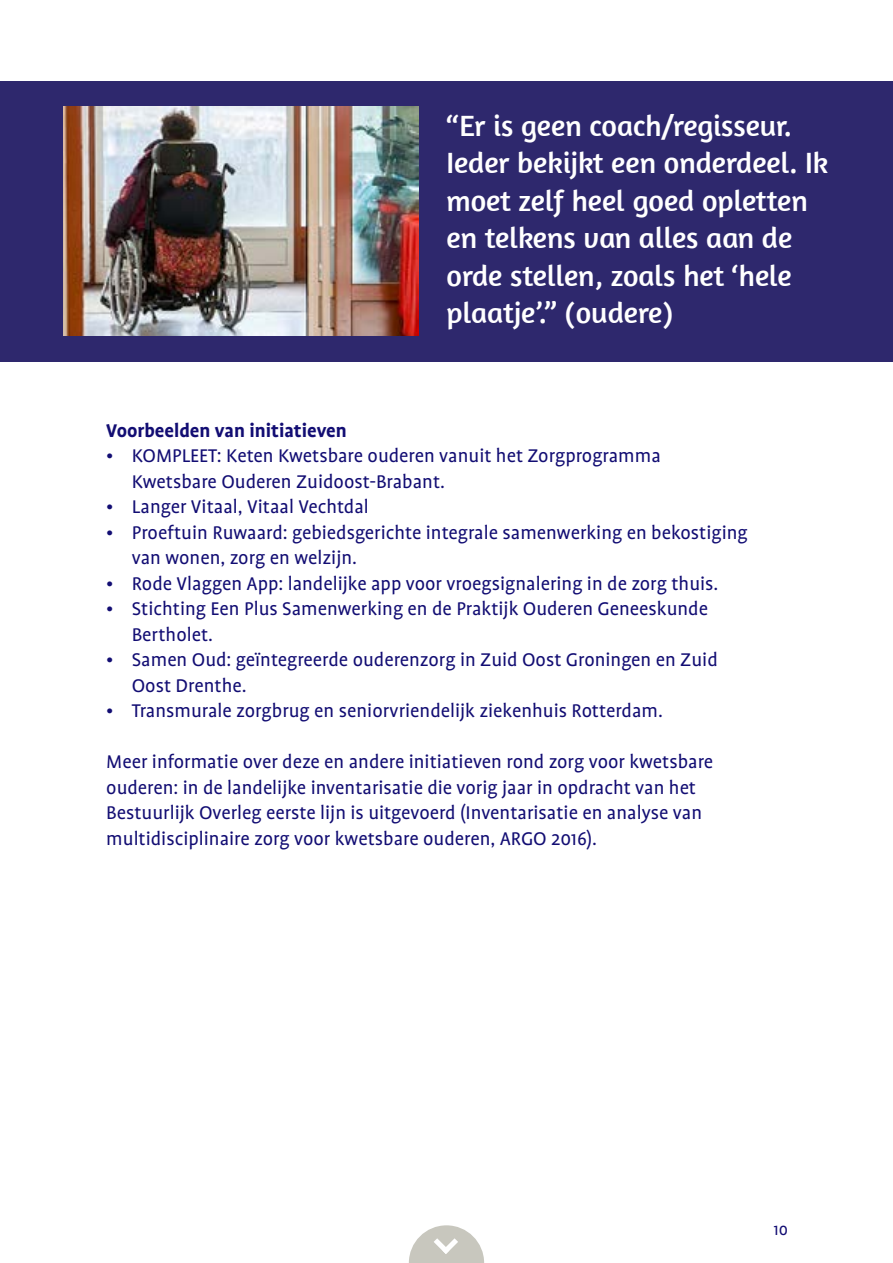
<style>
.page{position:relative;width:893px;height:1263px;background:#fff}
.page>*{position:absolute;margin:0;border:0;box-sizing:border-box;transform-origin:0 0}
.t1{font:30px/37.5px "Amaranth";color:#fff}
.t2{font:21px/25.5px "Profile OT";color:#120d73}
.t3{font:700 21px "Profile OT";color:#120d73}
.t4{font:18px "Profile OT";color:#120d73}
</style>
<div class="page">
<div style="left:0;top:81px;width:893px;height:280px;background:#2e286d"></div>
<img style="left:64px;top:106px;width:354px;height:230px">
<svg style="left:409px;top:1225px;width:75px;height:38px"></svg>
<h1 class="t1" style="left:446px;top:106px;width:383px">“Er is geen coach/regisseur.<br>Ieder bekijkt een onderdeel. Ik moet zelf heel goed opletten en telkens van alles aan de orde stellen, zoals het ‘hele plaatje’.” (oudere)</h1>
<p class="t3" style="left:106px;top:418px;width:242px">Voorbeelden van initiatieven</p>
<p class="t2" style="left:132px;top:443px;width:531px;text-indent:-26px">• KOMPLEET: Keten Kwetsbare ouderen vanuit het Zorgprogramma<br>Kwetsbare Ouderen Zuidoost-Brabant.</p>
<p class="t2" style="left:106px;top:494px;width:264px">• Langer Vitaal, Vitaal Vechtdal</p>
<p class="t2" style="left:132px;top:520px;width:618px;text-indent:-26px">• Proeftuin Ruwaard: gebiedsgerichte integrale samenwerking en bekostiging van wonen, zorg en welzijn.</p>
<p class="t2" style="left:106px;top:571px;width:614px">• Rode Vlaggen App: landelijke app voor vroegsignalering in de zorg thuis.</p>
<p class="t2" style="left:132px;top:596px;width:578px;text-indent:-26px">• Stichting Een Plus Samenwerking en de Praktijk Ouderen Geneeskunde<br>Bertholet.</p>
<p class="t2" style="left:132px;top:647px;width:587px;text-indent:-26px">• Samen Oud: geïntegreerde ouderenzorg in Zuid Oost Groningen en Zuid<br>Oost Drenthe.</p>
<p class="t2" style="left:106px;top:698px;width:558px">• Transmurale zorgbrug en seniorvriendelijk ziekenhuis Rotterdam.</p>
<p class="t2" style="left:106px;top:749px;width:608px">Meer informatie over deze en andere initiatieven rond zorg voor kwetsbare ouderen: in de landelijke inventarisatie die vorig jaar in opdracht van het Bestuurlijk Overleg eerste lijn is uitgevoerd (Inventarisatie en analyse van multidisciplinaire zorg voor kwetsbare ouderen, ARGO 2016).</p>
<p class="t4" style="left:774px;top:1219px;width:16px">10</p>
</div>
